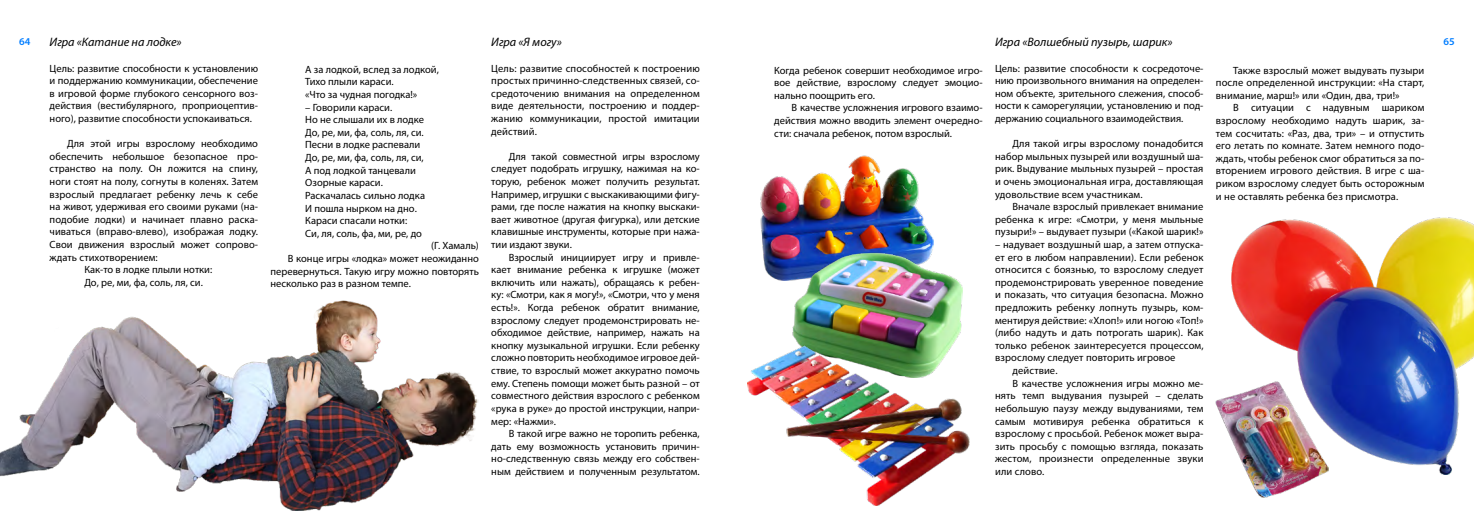
<style>
.page{position:relative;width:1474px;height:521px;background:#fff}
.page>*{position:absolute;margin:0;border:0;box-sizing:border-box;transform-origin:0 0}
.Subtitle_game{font:italic 12.25px "Myriad Pro";color:#000}
.Text{font:10.5px/12.6px "Myriad Pro";color:#000;text-align:justify}
.Target{font:10.5px/12.6px "Myriad Pro";color:#000;text-align:justify}
.t1{font:600 10.5px "Myriad Pro";color:#007dff}
</style>
<div class="page">
<img style="left:0;top:300px;width:479px;height:210px">
<img style="left:1231px;top:217px;width:242px;height:258px">
<img style="left:760px;top:155px;width:173px;height:126px">
<img style="left:1215px;top:381px;width:112px;height:116px">
<img style="left:792px;top:252px;width:170px;height:93px">
<img style="left:747px;top:345px;width:222px;height:160px">
<p class="Subtitle_game" style="left:50px;top:35px;width:133px">Игра «Катание на лодке»</p>
<p class="Target" style="left:50px;top:62px;width:210px">Цель: развитие способности к установлению и поддержанию коммуникации, обеспечение в игровой форме глубокого сенсорного воз&shy;действия (вестибулярного, проприоцептив&shy;ного), развитие способности успокаиваться.</p>
<p class="Text" style="left:50px;top:137px;width:210px;text-indent:17px">Для этой игры взрослому необходимо обеспечить небольшое безопасное про&shy;странство на полу. Он ложится на спину, ноги стоят на полу, согнуты в коленях. Затем взрослый предлагает ребенку лечь к себе на живот, удерживая его своими руками (на&shy;подобие лодки) и начинает плавно раска&shy;чиваться (вправо-влево), изображая лодку.<br>Свои движения взрослый может сопрово&shy;ждать стихотворением:</p>
<p class="Text" style="left:84px;top:263px;width:129px">Как-то в лодке плыли нотки:</p>
<p class="Text" style="left:84px;top:276px;width:120px">До, ре, ми, фа, соль, ля, си.</p>
<p class="Subtitle_game" style="left:995px;top:35px;width:179px">Игра «Волшебный пузырь, шарик»</p>
<p class="Target" style="left:995px;top:62px;width:210px">Цель: развитие способности к сосредоточе&shy;нию произвольного внимания на определен&shy;ном объекте, зрительного слежения, способ&shy;ности к саморегуляции, установлению и под&shy;держанию социального взаимодействия.</p>
<p class="Text" style="left:995px;top:137px;width:210px;text-indent:17px">Для такой игры взрослому понадобится набор мыльных пузырей или воздушный ша&shy;рик. Выдувание мыльных пузырей – простая и очень эмоциональная игра, доставляющая удовольствие всем участникам.</p>
<p class="Text" style="left:995px;top:200px;width:210px;text-indent:17px">Вначале взрослый привлекает внимание ребенка к игре: «Смотри, у меня мыльные пузыри!» – выдувает пузыри («Какой шарик!»</p>
<p class="Text" style="left:995px;top:238px;width:210px">– надувает воздушный шар, а затем отпуска&shy;ет его в любом направлении). Если ребенок относится с боязнью, то взрослому следует продемонстрировать уверенное поведение и показать, что ситуация безопасна. Можно предложить ребенку лопнуть пузырь, ком&shy;ментируя действие: «Хлоп!» или ногою «Топ!» (либо надуть и дать потрогать шарик). Как только ребенок заинтересуется процессом, взрослому следует повторить игровое</p>
<p class="Text" style="left:1012px;top:364px;width:47px">действие.</p>
<p class="Text" style="left:995px;top:377px;width:210px;text-indent:17px">В качестве усложнения игры можно ме&shy;нять темп выдувания пузырей – сделать небольшую паузу между выдуваниями, тем самым мотивируя ребенка обратиться к взрослому с просьбой. Ребенок может выра&shy;зить просьбу с помощью взгляда, показать жестом, произнести определенные звуки или слово.</p>
<p class="Subtitle_game" style="left:491px;top:35px;width:72px">Игра «Я могу»</p>
<p class="Target" style="left:491px;top:62px;width:210px">Цель: развитие способностей к построению простых причинно-следственных связей, со&shy;средоточению внимания на определенном виде деятельности, построению и поддер&shy;жанию коммуникации, простой имитации действий.</p>
<p class="Text" style="left:491px;top:150px;width:210px;text-indent:17px">Для такой совместной игры взрослому следует подобрать игрушку, нажимая на ко&shy;торую, ребенок может получить результат.<br>Например, игрушки с выскакивающими фигу&shy;рами, где после нажатия на кнопку выскаки&shy;вает животное (другая фигурка), или детские клавишные инструменты, которые при нажа&shy;тии издают звуки.</p>
<p class="Text" style="left:491px;top:251px;width:210px;text-indent:17px">Взрослый инициирует игру и привле&shy;кает внимание ребенка к игрушке (может включить или нажать), обращаясь к ребен&shy;ку: «Смотри, как я могу!», «Смотри, что у меня есть!». Когда ребенок обратит внимание, взрослому следует продемонстрировать не&shy;обходимое действие, например, нажать на кнопку музыкальной игрушки. Если ребенку сложно повторить необходимое игровое дей&shy;ствие, то взрослый может аккуратно помочь ему. Степень помощи может быть разной – от совместного действия взрослого с ребенком «рука в руке» до простой инструкции, напри&shy;мер: «Нажми».</p>
<p class="Text" style="left:491px;top:427px;width:210px;text-indent:17px">В такой игре важно не торопить ребенка, дать ему возможность установить причин&shy;но-следственную связь между его собствен&shy;ным действием и полученным результатом.</p>
<p class="t1" style="left:19px;top:35px;width:13px">64</p>
<p class="t1" style="left:1443px;top:35px;width:13px">65</p>
<p class="Text" style="left:305px;top:63px;width:135px">А за лодкой, вслед за лодкой,</p>
<p class="Text" style="left:305px;top:75px;width:90px">Тихо плыли караси.</p>
<p class="Text" style="left:305px;top:88px;width:114px">«Что за чудная погодка!»</p>
<p class="Text" style="left:305px;top:101px;width:88px">– Говорили караси.</p>
<p class="Text" style="left:305px;top:113px;width:120px">Но не слышали их в лодке</p>
<p class="Text" style="left:305px;top:126px;width:120px">До, ре, ми, фа, соль, ля, си.</p>
<p class="Text" style="left:305px;top:138px;width:117px">Песни в лодке распевали</p>
<p class="Text" style="left:305px;top:151px;width:120px">До, ре, ми, фа, соль, ля, си,</p>
<p class="Text" style="left:305px;top:164px;width:112px">А под лодкой танцевали</p>
<p class="Text" style="left:305px;top:176px;width:79px">Озорные караси.</p>
<p class="Text" style="left:305px;top:189px;width:121px">Раскачалась сильно лодка</p>
<p class="Text" style="left:305px;top:201px;width:113px">И пошла нырком на дно.</p>
<p class="Text" style="left:305px;top:214px;width:104px">Караси спасали нотки:</p>
<p class="Text" style="left:305px;top:227px;width:118px">Си, ля, соль, фа, ми, ре, до</p>
<p class="Text" style="left:431px;top:239px;width:49px">(Г. Хамаль)</p>
<p class="Text" style="left:270px;top:252px;width:210px;text-indent:17px">В конце игры «лодка» может неожиданно перевернуться. Такую игру можно повторять несколько раз в разном темпе.</p>
<p class="Text" style="left:774px;top:64px;width:210px">Когда ребенок совершит необходимое игро&shy;вое действие, взрослому следует эмоцио&shy;нально поощрить его.</p>
<p class="Text" style="left:774px;top:101px;width:210px;text-indent:17px">В качестве усложнения игрового взаимо&shy;действия можно вводить элемент очередно&shy;сти: сначала ребенок, потом взрослый.</p>
<p class="Text" style="left:1215px;top:64px;width:210px;text-indent:17px">Также взрослый может выдувать пузыри после определенной инструкции: «На старт, внимание, марш!» или «Один, два, три!»</p>
<p class="Text" style="left:1215px;top:101px;width:210px;text-indent:17px">В ситуации с надувным шариком взрослому необходимо надуть шарик, за&shy;тем сосчитать: «Раз, два, три» – и отпустить его летать по комнате. Затем немного подо&shy;ждать, чтобы ребенок смог обратиться за по&shy;вторением игрового действия. В игре с ша&shy;риком взрослому следует быть осторожным и не оставлять ребенка без присмотра.</p>
</div>
